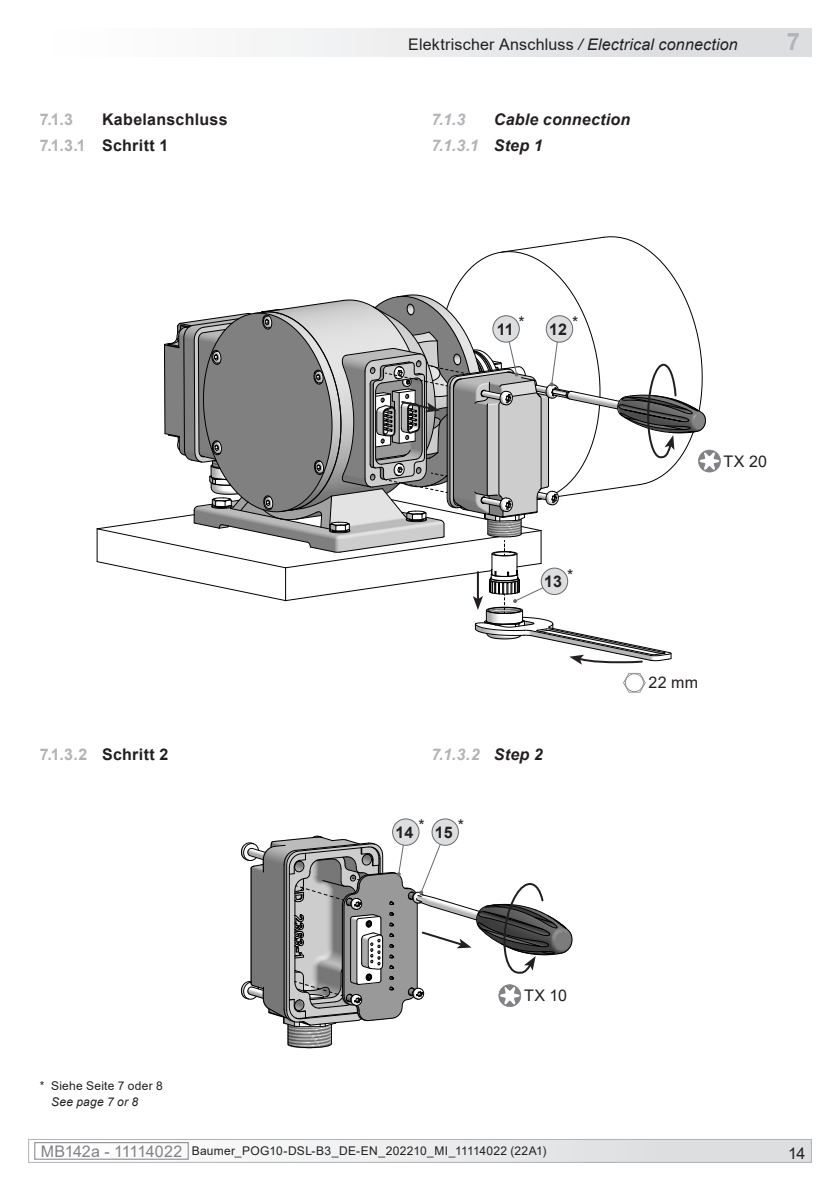
<style>
.page{position:relative;width:840px;height:1191px;background:#fff}
.page>*{position:absolute;margin:0;border:0;box-sizing:border-box;transform-origin:0 0}
.MB-Leiste_oben_recht{font:700 24px "Arial";color:#b2b3b7}
.MB-Leiste_oben_recht-2{font:16px "Arial";letter-spacing:.01em;color:#231f20}
.Kapitel_1-1-1-1_DE{font:700 16px "Arial";letter-spacing:.02em;color:#231f20}
.Kapitel_1-1-1-1_EN{font:italic 700 16px "Arial";letter-spacing:.02em;color:#b2b3b7}
.DE_links{font:16px "Arial";letter-spacing:.02em;color:#231f20}
.Kapitel_1-1-1_EN{font:italic 700 16px "Arial";letter-spacing:.015em;color:#231f20}
.Kapitel_1-1-1_DE{font:700 16px "Arial";letter-spacing:.015em;color:#231f20}
.Bezugszahl_Inhalt{font:700 16px "Arial";color:#231f20}
.Kapitel_1-1-1_DE-2{font:700 16px "Arial";color:#b2b3b7}
.Kapitel_1-1-1_EN-2{font:italic 700 16px "Arial";color:#b2b3b7}
.t1{font:12px/16px "Arial";letter-spacing:.02em;color:#231f20}
.s1{color:#b2b3b7}
.s2{font-style:italic}
.s3{color:#231f20}
.s4{font-size:16px;color:#808285}
</style>
<div class="page">
<div style="left:29px;top:1139px;width:781px;height:23px;background:linear-gradient(to right,#f9f9f9,#dbdcdf)"></div>
<div style="left:35px;top:1142px;width:153px;height:17px;border:1px solid #808285"></div>
<div style="left:28px;top:1139px;width:783px;height:23px;border:1px solid #b2b3b7"></div>
<div style="left:28px;top:28px;width:783px;height:29px;background:linear-gradient(to right,#fff,#d8d9dc)"></div>
<div style="left:432px;top:819px;width:26px;height:26px;background:#dddee0;border-radius:50%"></div>
<div style="left:431px;top:818px;width:27px;height:28px;border:1px solid #67696b;border-radius:50%"></div>
<div style="left:392px;top:819px;width:27px;height:26px;background:#dddee0;border-radius:50%"></div>
<div style="left:392px;top:818px;width:27px;height:28px;border:1px solid #67696b;border-radius:50%"></div>
<svg style="left:241px;top:832px;width:331px;height:216px"></svg>
<svg style="left:97px;top:236px;width:623px;height:428px"></svg>
<svg style="left:623px;top:673px;width:22px;height:19px"></svg>
<p class="Kapitel_1-1-1_DE-2" style="left:40px;top:108px;width:35px">7.1.3</p>
<p class="Kapitel_1-1-1_DE" style="left:102px;top:108px;width:127px">Kabelanschluss</p>
<p class="Kapitel_1-1-1-1_DE" style="left:40px;top:134px;width:130px"><span class="s1">7.1.3.1</span> Schritt 1</p>
<p class="MB-Leiste_oben_recht-2" style="left:408px;top:33px;width:331px">Elektrischer Anschluss <span class="s2">/ Electrical connection</span></p>
<p class="MB-Leiste_oben_recht" style="left:786px;top:24px;width:15px">7</p>
<p class="Kapitel_1-1-1_EN-2" style="left:431px;top:109px;width:36px">7.1.3</p>
<p class="Kapitel_1-1-1_EN" style="left:493px;top:109px;width:138px">Cable connection</p>
<p class="Kapitel_1-1-1-1_EN" style="left:431px;top:134px;width:113px">7.1.3.1 <span class="s3">Step 1</span></p>
<p class="DE_links" style="left:518px;top:311px;width:8px">*</p>
<p class="DE_links" style="left:571px;top:311px;width:8px">*</p>
<p class="Bezugszahl_Inhalt" style="left:496px;top:318px;width:18px">11</p>
<p class="Bezugszahl_Inhalt" style="left:549px;top:318px;width:19px">12</p>
<p class="DE_links" style="left:566px;top:564px;width:8px">*</p>
<p class="Bezugszahl_Inhalt" style="left:544px;top:570px;width:19px">13</p>
<p class="DE_links" style="left:723px;top:450px;width:45px">TX 20</p>
<p class="DE_links" style="left:648px;top:671px;width:51px">22 mm</p>
<p class="Kapitel_1-1-1-1_DE" style="left:40px;top:743px;width:130px"><span class="s1">7.1.3.2</span> Schritt 2</p>
<p class="Kapitel_1-1-1-1_EN" style="left:431px;top:743px;width:113px">7.1.3.2 <span class="s3">Step 2</span></p>
<p class="t1" style="left:51px;top:1077px;width:113px;text-indent:-11px">* Siehe Seite 7 oder 8<br><span class="s2">See page 7 or 8</span></p>
<p class="DE_links" style="left:418px;top:814px;width:8px">*</p>
<p class="DE_links" style="left:457px;top:814px;width:8px">*</p>
<p class="Bezugszahl_Inhalt" style="left:395px;top:821px;width:19px">14</p>
<p class="Bezugszahl_Inhalt" style="left:434px;top:821px;width:19px">15</p>
<p class="DE_links" style="left:523px;top:984px;width:44px">TX 10</p>
<p class="t1" style="left:41px;top:1143px;width:507px"><span class="s4">MB142a - 11114022</span> Baumer_POG10-DSL-B3_DE-EN_202210_MI_11114022 (22A1)</p>
<h2 class="MB-Leiste_oben_recht-2" style="left:787px;top:1142px;width:19px">14</h2>
</div>
